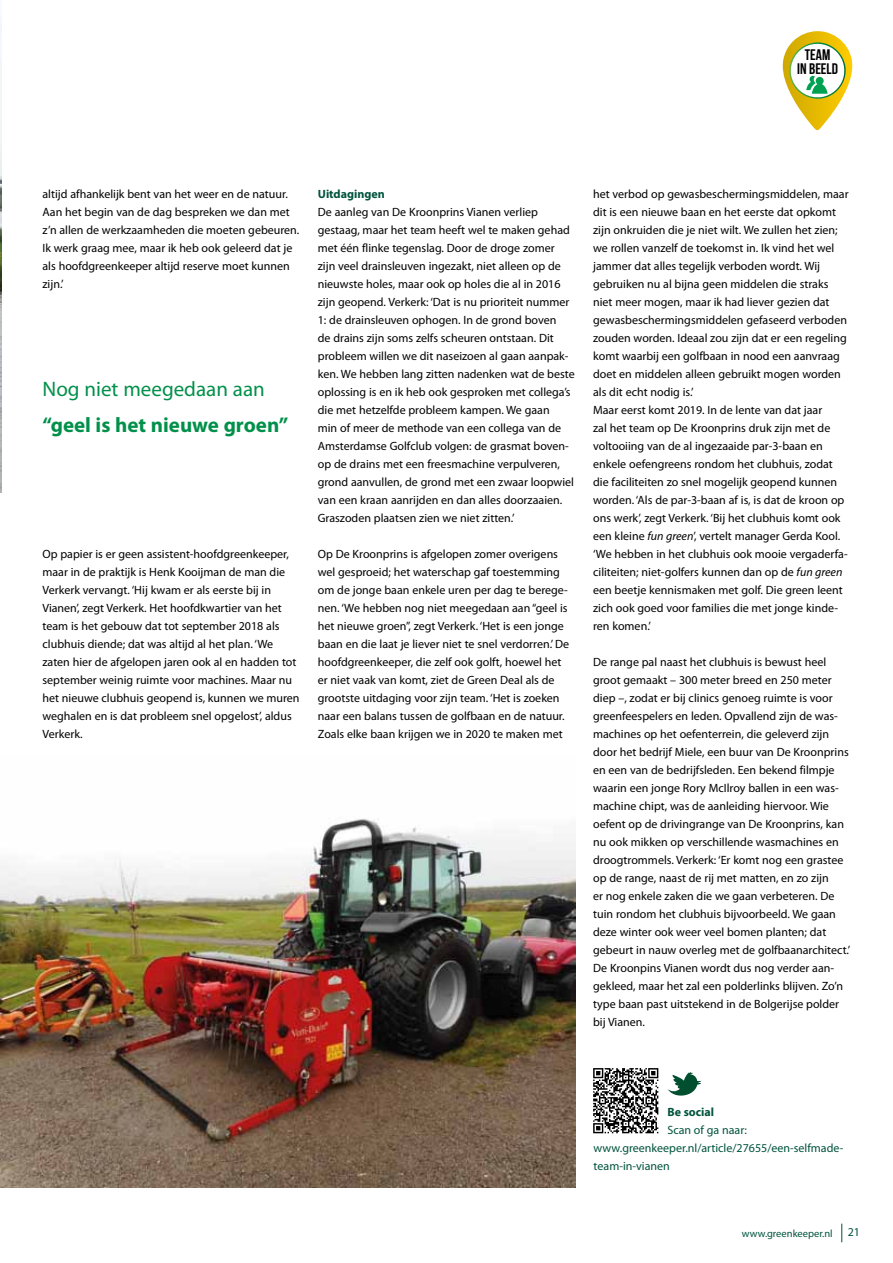
<style>
.page{position:relative;width:893px;height:1263px;background:#fff}
.page>*{position:absolute;margin:0;border:0;box-sizing:border-box;transform-origin:0 0}
.t1{font:700 21px "Myriad Pro";color:#00904a}
.t2{font:21px "Myriad Pro";color:#00904a}
.t3{font:15.3px/13.6px "Bebas Neue";color:#000;text-align:center}
.t4{font:12px/18px "Myriad Pro";color:#000}
.t5{font:12px/18px "Myriad Pro";color:#00533d}
.t6{font:700 12px "Myriad Pro";color:#00533d}
.t7{font:10.5px "Myriad Pro";color:#00533d}
.s1{font-style:italic}
</style>
<div class="page">
<svg style="left:841px;top:1223px;width:1px;height:19px"></svg>
<svg style="left:783px;top:31px;width:70px;height:99px"></svg>
<img style="left:0;top:15px;width:1px;height:477px">
<img style="left:0;top:818px;width:575px;height:370px">
<svg style="left:593px;top:1068px;width:65px;height:65px"></svg>
<svg style="left:667px;top:1072px;width:34px;height:23px"></svg>
<p class="t3" style="left:797px;top:48px;width:42px">TEAM<br>IN BEELD</p>
<p class="t4" style="left:43px;top:185px;width:258px">altijd afhankelijk bent van het weer en de natuur.<br>Aan het begin van de dag bespreken we dan met z’n allen de werkzaamheden die moeten gebeuren.<br>Ik werk graag mee, maar ik heb ook geleerd dat je als hoofdgreenkeeper altijd reserve moet kunnen zijn.’</p>
<h1 class="t2" style="left:43px;top:376px;width:224px">Nog niet meegedaan aan</h1>
<h1 class="t1" style="left:43px;top:411px;width:247px">“geel is het nieuwe groen”</h1>
<p class="t4" style="left:43px;top:545px;width:259px">Op papier is er geen assistent-hoofdgreenkeeper, maar in de praktijk is Henk Kooijman de man die Verkerk vervangt. ‘Hij kwam er als eerste bij in Vianen’, zegt Verkerk. Het hoofdkwartier van het team is het gebouw dat tot september 2018 als clubhuis diende; dat was altijd al het plan. ‘We zaten hier de afgelopen jaren ook al en hadden tot september weinig ruimte voor machines. Maar nu het nieuwe clubhuis geopend is, kunnen we muren weghalen en is dat probleem snel opgelost’, aldus Verkerk.</p>
<p class="t6" style="left:318px;top:186px;width:69px">Uitdagingen</p>
<p class="t4" style="left:318px;top:203px;width:258px">De aanleg van De Kroonprins Vianen verliep gestaag, maar het team heeft wel te maken gehad met één flinke tegenslag. Door de droge zomer zijn veel drainsleuven ingezakt, niet alleen op de nieuwste holes, maar ook op holes die al in 2016 zijn geopend. Verkerk: ‘Dat is nu prioriteit nummer 1: de drainsleuven ophogen. In de grond boven<br>de drains zijn soms zelfs scheuren ontstaan. Dit probleem willen we dit naseizoen al gaan aanpak&shy;ken. We hebben lang zitten nadenken wat de beste oplossing is en ik heb ook gesproken met collega’s die met hetzelfde probleem kampen. We gaan<br>min of meer de methode van een collega van de Amsterdamse Golfclub volgen: de grasmat boven&shy;op de drains met een freesmachine verpulveren, grond aanvullen, de grond met een zwaar loopwiel van een kraan aanrijden en dan alles doorzaaien.<br>Graszoden plaatsen zien we niet zitten.’</p>
<p class="t4" style="left:318px;top:545px;width:253px">Op De Kroonprins is afgelopen zomer overigens wel gesproeid; het waterschap gaf toestemming om de jonge baan enkele uren per dag te berege&shy;nen. ‘We hebben nog niet meegedaan aan “geel is het nieuwe groen”, zegt Verkerk. ‘Het is een jonge baan en die laat je liever niet te snel verdorren.’ De hoofdgreenkeeper, die zelf ook golft, hoewel het er niet vaak van komt, ziet de Green Deal als de grootste uitdaging voor zijn team. ‘Het is zoeken naar een balans tussen de golfbaan en de natuur.<br>Zoals elke baan krijgen we in 2020 te maken met</p>
<p class="t4" style="left:593px;top:185px;width:257px">het verbod op gewasbeschermingsmiddelen, maar dit is een nieuwe baan en het eerste dat opkomt zijn onkruiden die je niet wilt. We zullen het zien; we rollen vanzelf de toekomst in. Ik vind het wel jammer dat alles tegelijk verboden wordt. Wij gebruiken nu al bijna geen middelen die straks niet meer mogen, maar ik had liever gezien dat gewasbeschermingsmiddelen gefaseerd verboden zouden worden. Ideaal zou zijn dat er een regeling komt waarbij een golfbaan in nood een aanvraag doet en middelen alleen gebruikt mogen worden als dit echt nodig is.’<br>Maar eerst komt 2019. In de lente van dat jaar<br>zal het team op De Kroonprins druk zijn met de voltooiing van de al ingezaaide par-3-baan en enkele oefengreens rondom het clubhuis, zodat die faciliteiten zo snel mogelijk geopend kunnen worden. ‘Als de par-3-baan af is, is dat de kroon op ons werk’, zegt Verkerk. ‘Bij het clubhuis komt ook een kleine <span class="s1">fun green</span>’, vertelt manager Gerda Kool. ‘We hebben in het clubhuis ook mooie vergaderfa&shy;ciliteiten; niet-golfers kunnen dan op de <span class="s1">fun green </span>een beetje kennismaken met golf. Die green leent zich ook goed voor families die met jonge kinde&shy;ren komen.’</p>
<p class="t4" style="left:593px;top:653px;width:259px">De range pal naast het clubhuis is bewust heel groot gemaakt – 300 meter breed en 250 meter diep –, zodat er bij clinics genoeg ruimte is voor greenfeespelers en leden. Opvallend zijn de was&shy;machines op het oefenterrein, die geleverd zijn door het bedrijf Miele, een buur van De Kroonprins en een van de bedrijfsleden. Een bekend filmpje waarin een jonge Rory McIlroy ballen in een was&shy;machine chipt, was de aanleiding hiervoor. Wie oefent op de drivingrange van De Kroonprins, kan nu ook mikken op verschillende wasmachines en droogtrommels. Verkerk: ‘Er komt nog een grastee op de range, naast de rij met matten, en zo zijn<br>er nog enkele zaken die we gaan verbeteren. De tuin rondom het clubhuis bijvoorbeeld. We gaan deze winter ook weer veel bomen planten; dat gebeurt in nauw overleg met de golfbaanarchitect.’ De Kroonpins Vianen wordt dus nog verder aan&shy;gekleed, maar het zal een polderlinks blijven. Zo’n type baan past uitstekend in de Bolgerijse polder bij Vianen.</p>
<p class="t6" style="left:667px;top:1104px;width:48px">Be social</p>
<p class="t5" style="left:594px;top:1121px;width:251px;text-indent:74px">Scan of ga naar: www.greenkeeper.nl/article/27655/een-selfmade&shy;team-in-vianen</p>
<p class="t7" style="left:742px;top:1227px;width:92px">www.greenkeeper.nl</p>
<p class="t5" style="left:848px;top:1222px;width:14px">21</p>
</div>
